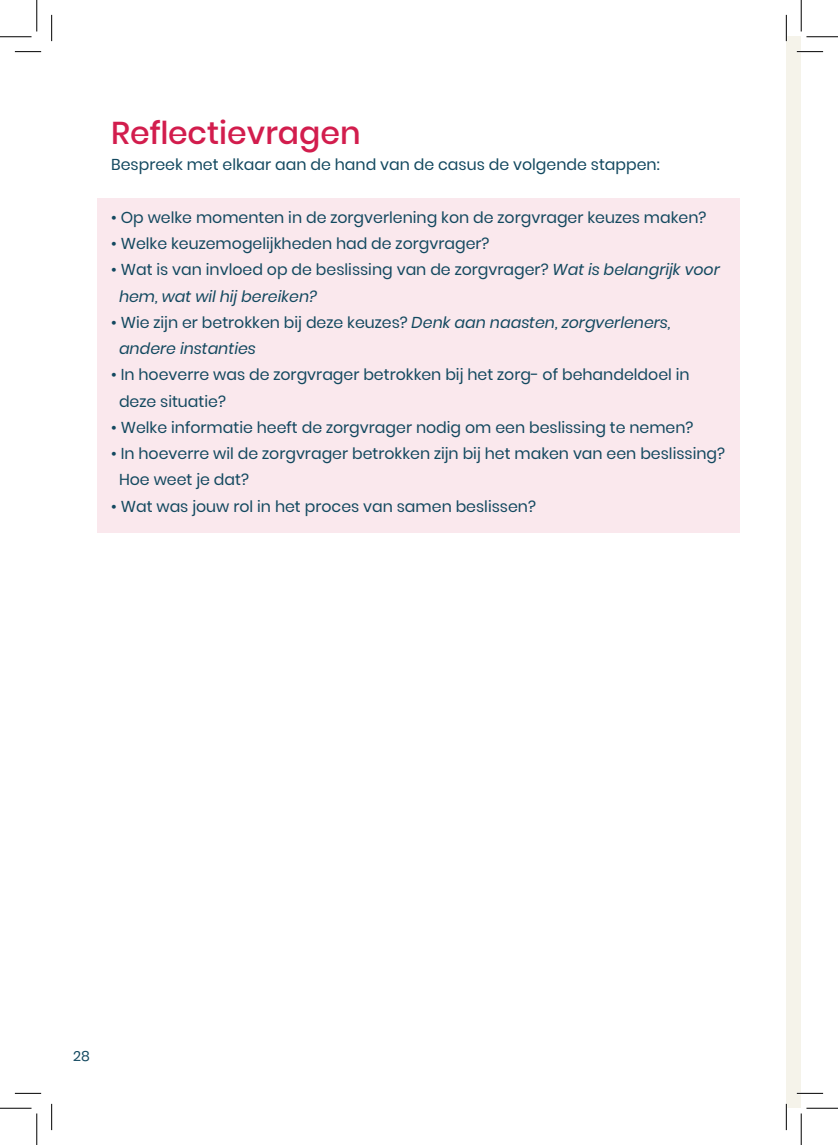
<style>
.page{position:relative;width:838px;height:1145px;background:#fff}
.page>*{position:absolute;margin:0;border:0;box-sizing:border-box;transform-origin:0 0}
.t1{font:500 31.5px "Poppins";color:#d21d4d}
.t2{font:15.75px/26.2px "Poppins";color:#12485f}
.t3{font:italic 15.75px "Poppins";color:#12485f}
.t4{font:14px "Poppins";color:#12485f}
.s1{font-style:italic}
</style>
<div class="page">
<div style="left:786px;top:37px;width:15px;height:1071px;background:#f5f3ea"></div>
<div style="left:98px;top:198px;width:642px;height:334px;background:#fae8ed"></div>
<hr style="left:796px;top:51px;width:27px;height:2px;background:#fff">
<hr style="left:796px;top:1092px;width:27px;height:2px;background:#fff">
<svg style="left:15px;top:51px;width:26px;height:1px"></svg>
<svg style="left:796px;top:51px;width:27px;height:1px"></svg>
<svg style="left:15px;top:1093px;width:26px;height:1px"></svg>
<svg style="left:796px;top:1093px;width:27px;height:1px"></svg>
<svg style="left:51px;top:15px;width:1px;height:26px"></svg>
<svg style="left:51px;top:1104px;width:1px;height:26px"></svg>
<svg style="left:786px;top:15px;width:1px;height:26px"></svg>
<svg style="left:786px;top:1104px;width:1px;height:26px"></svg>
<hr style="left:0;top:36px;width:32px;height:1px;background:#000">
<hr style="left:806px;top:36px;width:31px;height:1px;background:#000">
<hr style="left:0;top:1108px;width:32px;height:1px;background:#000">
<hr style="left:806px;top:1108px;width:31px;height:1px;background:#000">
<hr style="left:36px;top:0;width:1px;height:31px;background:#000">
<hr style="left:36px;top:1113px;width:1px;height:32px;background:#000">
<hr style="left:800px;top:0;width:1px;height:31px;background:#000">
<hr style="left:800px;top:1113px;width:1px;height:32px;background:#000">
<p class="t1" style="left:111px;top:115px;width:251px">Reflectievragen</p>
<p class="t2" style="left:111px;top:152px;width:550px">Bespreek met elkaar aan de hand van de casus de volgende stappen:</p>
<p class="t2" style="left:111px;top:204px;width:596px">• Op welke momenten in de zorgverlening kon de zorgvrager keuzes maken?</p>
<p class="t2" style="left:111px;top:231px;width:380px">• Welke keuzemogelijkheden had de zorgvrager?</p>
<p class="t2" style="left:119px;top:257px;width:602px;text-indent:-8px">• Wat is van invloed op de beslissing van de zorgvrager? <span class="s1">Wat is belangrijk voor hem, wat wil hij bereiken?</span></p>
<p class="t2" style="left:111px;top:309px;width:560px">• Wie zijn er betrokken bij deze keuzes? <span class="s1">Denk aan naasten, zorgverleners,</span></p>
<p class="t3" style="left:119px;top:340px;width:138px">andere instanties</p>
<p class="t2" style="left:111px;top:362px;width:580px">• In hoeverre was de zorgvrager betrokken bij het zorg- of behandeldoel in</p>
<p class="t2" style="left:119px;top:388px;width:108px">deze situatie?</p>
<p class="t2" style="left:111px;top:414px;width:583px">• Welke informatie heeft de zorgvrager nodig om een beslissing te nemen?</p>
<p class="t2" style="left:119px;top:441px;width:607px;text-indent:-8px">• In hoeverre wil de zorgvrager betrokken zijn bij het maken van een beslissing?<br>Hoe weet je dat?</p>
<p class="t2" style="left:111px;top:493px;width:426px">• Wat was jouw rol in het proces van samen beslissen?</p>
<p class="t4" style="left:73px;top:1048px;width:18px">28</p>
</div>
